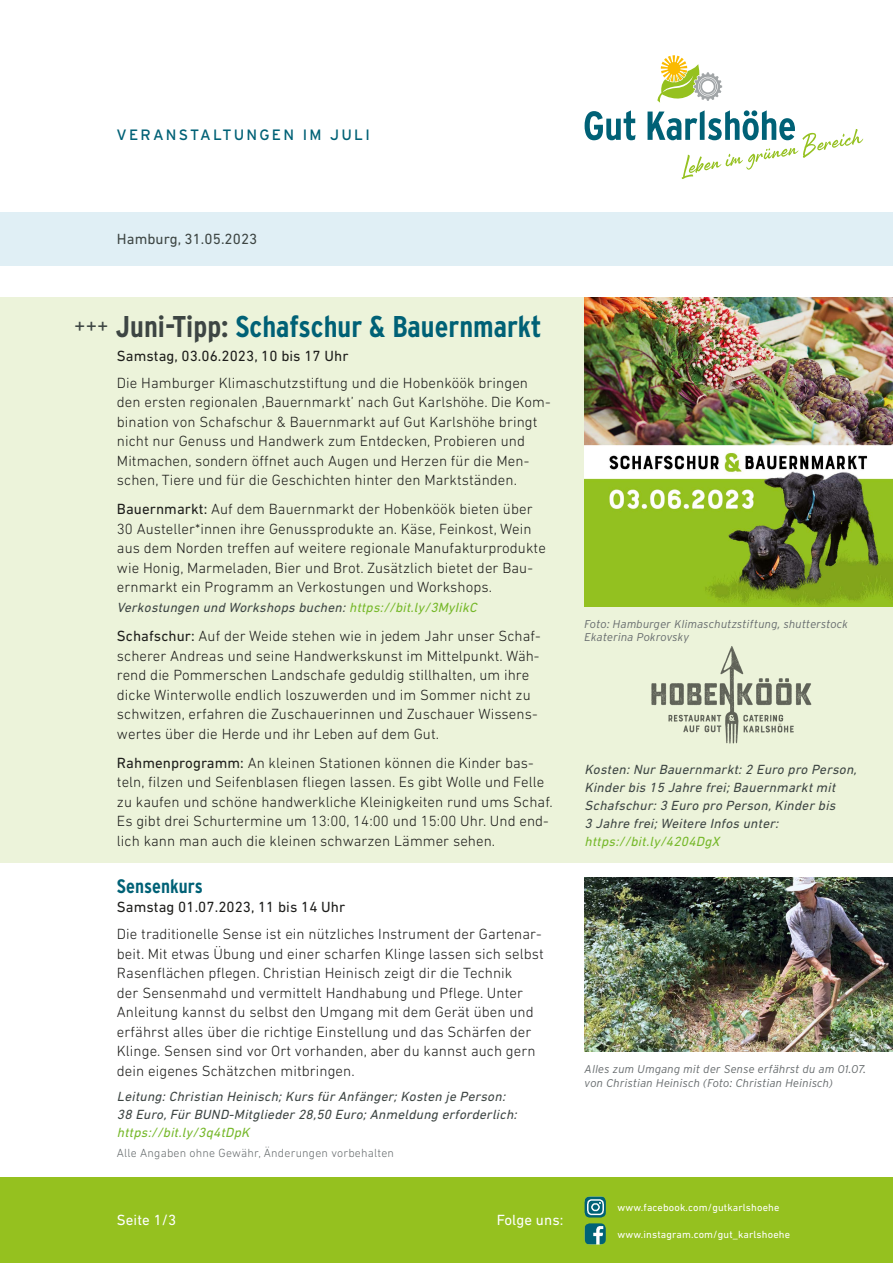
<style>
.page{position:relative;width:893px;height:1263px;background:#fff}
.page>*{position:absolute;margin:0;border:0;box-sizing:border-box;transform-origin:0 0}
.t1{font:700 30px "Interstate Condensed";color:#006176}
.t2{font:21px "DIN Next LT Pro";color:#3d4543}
.t3{font:700 19.5px "Interstate Condensed";letter-spacing:.005em;color:#006176}
.t4{font:300 15px/19.5px "DIN Next LT Pro";letter-spacing:.005em;color:#1d1d1b}
.t5{font:15px "DIN Next LT Pro";letter-spacing:.005em;color:#1d1d1b}
.t6{font:15px "Interstate";letter-spacing:.15em;color:#006176}
.t7{font:15px "DIN Next LT Pro";letter-spacing:.005em;color:#3d4543}
.t8{font:15px "DIN Next LT Pro";letter-spacing:.005em;color:#fff}
.t9{font:italic 13.5px/18px "DIN Next LT Pro";color:#3d4543}
.t10{font:italic 13.5px "DIN Next LT Pro";color:#76b82a}
.t11{font:300 12px "DIN Next LT Pro";letter-spacing:.015em;color:#676c6e}
.t12{font:italic 300 11.25px/13.5px "Interstate";letter-spacing:.015em;color:#676c6e}
.t13{font:10.5px "DIN Next LT Pro";letter-spacing:.015em;color:#fff}
.s1{color:#3d4543}
.s2{font-weight:400}
.s3{color:#76b82a}
</style>
<div class="page">
<div style="left:0;top:298px;width:893px;height:565px;background:#ecf3da"></div>
<div style="left:0;top:213px;width:893px;height:53px;background:#e0eff5"></div>
<div style="left:0;top:1178px;width:893px;height:85px;background:#95c11f"></div>
<img style="left:585px;top:1196px;width:21px;height:21px">
<img style="left:585px;top:1223px;width:21px;height:21px">
<svg style="left:585px;top:110px;width:50px;height:30px"></svg>
<svg style="left:647px;top:110px;width:216px;height:69px"></svg>
<svg style="left:657px;top:55px;width:65px;height:48px"></svg>
<img style="left:585px;top:298px;width:308px;height:308px">
<img style="left:585px;top:878px;width:308px;height:173px">
<img style="left:651px;top:646px;width:161px;height:98px">
<p class="t6" style="left:117px;top:126px;width:255px">VERANSTALTUNGEN IM JULI</p>
<p class="t7" style="left:117px;top:231px;width:142px">Hamburg, 31.05.2023</p>
<h2 class="t2" style="left:74px;top:313px;width:36px">+++</h2>
<h1 class="t1" style="left:116px;top:309px;width:428px"><span class="s1">Juni-Tipp:</span> Schafschur &amp; Bauernmarkt</h1>
<p class="t5" style="left:117px;top:347px;width:233px">Samstag, 03.06.2023, 10 bis 17 Uhr</p>
<p class="t4" style="left:117px;top:373px;width:435px">Die Hamburger Klimaschutzstiftung und die Hobenköök bringen den ersten regionalen ,Bauernmarkt’ nach Gut Karlshöhe. Die Kom&shy;bination von Schafschur &amp; Bauernmarkt auf Gut Karlshöhe bringt nicht nur Genuss und Handwerk zum Entdecken, Probieren und Mitmachen, sondern öffnet auch Augen und Herzen für die Men&shy;schen, Tiere und für die Geschichten hinter den Marktständen.</p>
<p class="t4" style="left:117px;top:499px;width:430px"><span class="s2">Bauernmarkt:</span> Auf dem Bauernmarkt der Hobenköök bieten über 30 Austeller*innen ihre Genussprodukte an. Käse, Feinkost, Wein aus dem Norden treffen auf weitere regionale Manufakturprodukte wie Honig, Marmeladen, Bier und Brot. Zusätzlich bietet der Bau&shy;ernmarkt ein Programm an Verkostungen und Workshops.</p>
<p class="t9" style="left:117px;top:598px;width:365px">Verkostungen und Workshops buchen:<span class="s3">https://bit.ly/3MyIikC</span></p>
<p class="t4" style="left:117px;top:626px;width:425px"><span class="s2">Schafschur:</span> Auf der Weide stehen wie in jedem Jahr unser Schaf&shy;scherer Andreas und seine Handwerkskunst im Mittelpunkt. Wäh&shy;rend die Pommerschen Landschafe geduldig stillhalten, um ihre dicke Winterwolle endlich loszuwerden und im Sommer nicht zu schwitzen, erfahren die Zuschauerinnen und Zuschauer Wissens&shy;wertes über die Herde und ihr Leben auf dem Gut.</p>
<p class="t4" style="left:117px;top:753px;width:437px"><span class="s2">Rahmenprogramm:</span> An kleinen Stationen können die Kinder bas&shy;teln, filzen und Seifenblasen fliegen lassen. Es gibt Wolle und Felle zu kaufen und schöne handwerkliche Kleinigkeiten rund ums Schaf.<br>Es gibt drei Schurtermine um 13:00, 14:00 und 15:00 Uhr. Und end&shy;lich kann man auch die kleinen schwarzen Lämmer sehen.</p>
<h3 class="t3" style="left:117px;top:875px;width:88px">Sensenkurs</h3>
<p class="t5" style="left:117px;top:898px;width:230px">Samstag 01.07.2023, 11 bis 14 Uhr</p>
<p class="t4" style="left:117px;top:924px;width:428px">Die traditionelle Sense ist ein nützliches Instrument der Gartenar&shy;beit. Mit etwas Übung und einer scharfen Klinge lassen sich selbst Rasenflächen pflegen. Christian Heinisch zeigt dir die Technik<br>der Sensenmahd und vermittelt Handhabung und Pflege. Unter Anleitung kannst du selbst den Umgang mit dem Gerät üben und erfährst alles über die richtige Einstellung und das Schärfen der Klinge. Sensen sind vor Ort vorhanden, aber du kannst auch gern dein eigenes Schätzchen mitbringen.</p>
<p class="t9" style="left:117px;top:1087px;width:405px">Leitung:Christian Heinisch;Kurs für Anfänger;Kosten je Person:<br>38 Euro,Für BUND-Mitglieder 28,50 Euro;Anmeldung erforderlich:</p>
<p class="t10" style="left:117px;top:1125px;width:137px">https://bit.ly/3q4tDpK</p>
<p class="t11" style="left:117px;top:1146px;width:279px">Alle Angaben ohne Gewähr, Änderungen vorbehalten</p>
<p class="t8" style="left:117px;top:1211px;width:61px">Seite 1/3</p>
<p class="t8" style="left:497px;top:1211px;width:68px">Folge uns:</p>
<p class="t12" style="left:585px;top:617px;width:265px">Foto: Hamburger Klimaschutzstiftung, shutterstock<br>Ekaterina Pokrovsky</p>
<p class="t9" style="left:585px;top:760px;width:277px">Kosten:Nur Bauernmarkt:2 Euro pro Person, Kinder bis 15 Jahre frei;Bauernmarktmit Schafschur:3 Euro pro Person,Kinder bis<br>3 Jahre frei;Weitere Infos unter:</p>
<p class="t10" style="left:585px;top:834px;width:140px">https://bit.ly/4204DgX</p>
<p class="t12" style="left:585px;top:1062px;width:283px">Alles zum Umgang mit der Sense erfährst du am 01.07. von Christian Heinisch (Foto: Christian Heinisch)</p>
<p class="t13" style="left:617px;top:1201px;width:164px">www.facebook.com/gutkarlshoehe</p>
<p class="t13" style="left:617px;top:1228px;width:174px">www.instagram.com/gut_karlshoehe</p>
</div>
